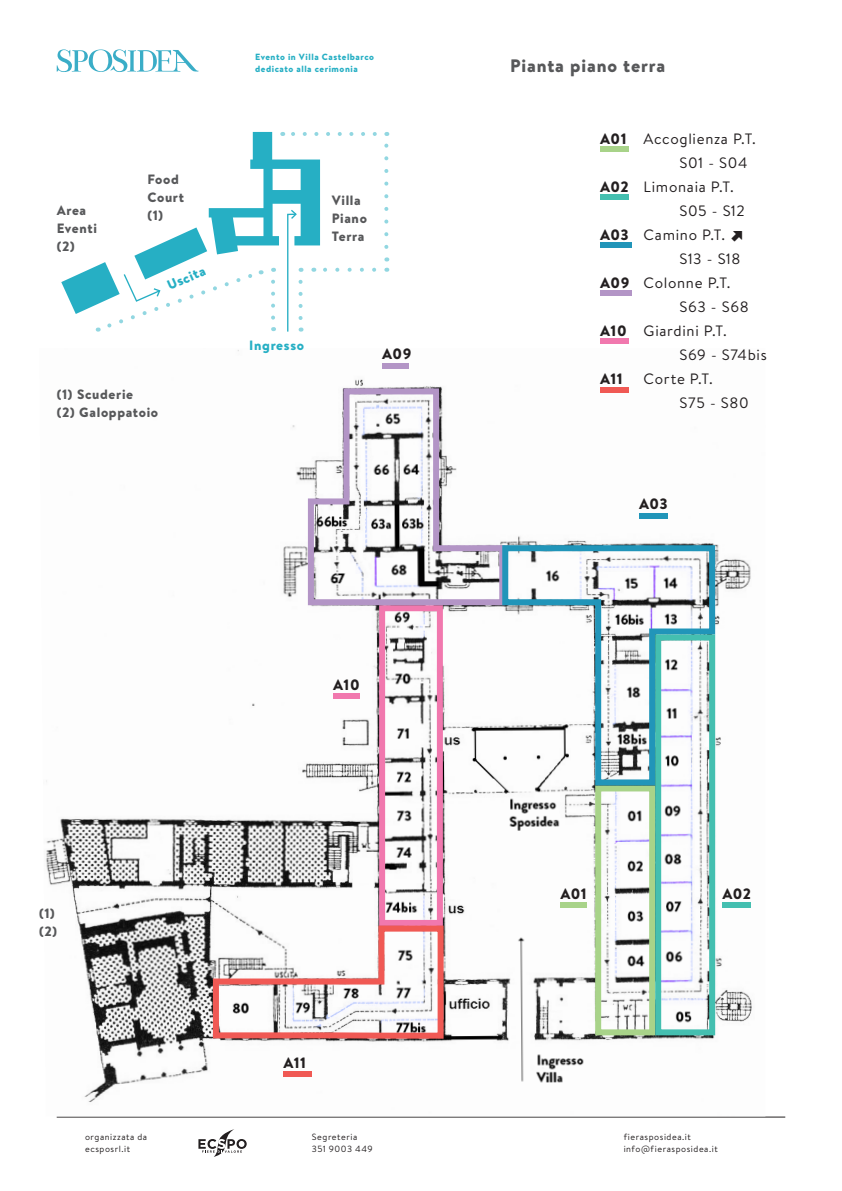
<style>
.page{position:relative;width:842px;height:1191px;background:#fff}
.page>*{position:absolute;margin:0;border:0;box-sizing:border-box;transform-origin:0 0}
.t1{font:900 18px "Brandon Text";letter-spacing:.05em;color:#57585a}
.t2{font:15px "Brandon Text";letter-spacing:.045em;color:#231f20}
.t3{font:900 15px "Brandon Text";letter-spacing:.02em;color:#231f20}
.t4{font:900 13.5px/18px "Brandon Text";letter-spacing:.05em;color:#57585a}
.t5{font:900 13.5px "Brandon Text";letter-spacing:.05em;color:#26afc4}
.t6{font:9px/12px "Brandon Text";letter-spacing:.06em;color:#231f20}
.t7{font:900 9px/12px "Brandon Text";letter-spacing:.06em;color:#26afc4}
</style>
<div class="page">
<svg style="left:57px;top:49px;width:141px;height:23px"></svg>
<svg style="left:198px;top:1129px;width:49px;height:27px"></svg>
<hr style="left:57px;top:1116px;width:728px;height:1px;background:#231f20">
<img style="left:46px;top:350px;width:706px;height:752px">
<div style="left:595px;top:785px;width:60px;height:250px;border:6px solid #a8d389"></div>
<div style="left:379px;top:605px;width:64px;height:321px;border:6px solid #f178ae"></div>
<svg style="left:210px;top:922px;width:237px;height:119px"></svg>
<svg style="left:305px;top:385px;width:203px;height:223px"></svg>
<svg style="left:499px;top:542px;width:219px;height:246px"></svg>
<div style="left:655px;top:634px;width:60px;height:401px;border:6px solid #44bfb0"></div>
<div style="left:560px;top:902px;width:27px;height:6px;background:#a8d389"></div>
<div style="left:600px;top:146px;width:29px;height:6px;background:#a8d389"></div>
<div style="left:600px;top:194px;width:29px;height:6px;background:#44bfb0"></div>
<div style="left:600px;top:242px;width:31px;height:6px;background:#2195b9"></div>
<div style="left:600px;top:290px;width:31px;height:6px;background:#b395c6"></div>
<div style="left:600px;top:338px;width:29px;height:6px;background:#f178ae"></div>
<div style="left:600px;top:387px;width:29px;height:6px;background:#f05954"></div>
<div style="left:723px;top:902px;width:28px;height:6px;background:#44bfb0"></div>
<div style="left:639px;top:513px;width:29px;height:6px;background:#2195b9"></div>
<div style="left:382px;top:363px;width:27px;height:6px;background:#b395c6"></div>
<div style="left:333px;top:693px;width:27px;height:6px;background:#f178ae"></div>
<svg style="left:61px;top:132px;width:259px;height:182px"></svg>
<svg style="left:286px;top:208px;width:17px;height:124px"></svg>
<svg style="left:313px;top:268px;width:61px;height:4px"></svg>
<svg style="left:271px;top:282px;width:4px;height:49px"></svg>
<svg style="left:384px;top:132px;width:4px;height:115px"></svg>
<svg style="left:282px;top:132px;width:93px;height:4px"></svg>
<div style="left:283px;top:1071px;width:29px;height:6px;background:#f05954"></div>
<svg style="left:98px;top:269px;width:164px;height:62px"></svg>
<p class="t4" style="left:57px;top:201px;width:31px">Area</p>
<p class="t4" style="left:57px;top:219px;width:42px">Eventi (2)</p>
<p class="t4" style="left:147px;top:170px;width:33px">Food</p>
<p class="t4" style="left:147px;top:188px;width:38px">Court</p>
<p class="t4" style="left:147px;top:206px;width:17px">(1)</p>
<p class="t5" style="left:164px;top:277px;width:42px;rotate:-24deg">Uscita</p>
<p class="t4" style="left:57px;top:385px;width:78px">(1) Scuderie</p>
<p class="t4" style="left:57px;top:403px;width:103px">(2) Galoppatoio</p>
<p class="t7" style="left:255px;top:51px;width:120px">Evento in Villa Castelbarco dedicato alla cerimonia</p>
<p class="t4" style="left:332px;top:191px;width:31px">Villa</p>
<p class="t4" style="left:332px;top:209px;width:37px">Piano</p>
<p class="t4" style="left:332px;top:227px;width:34px">Terra</p>
<p class="t5" style="left:249px;top:335px;width:56px">Ingresso</p>
<p class="t3" style="left:382px;top:343px;width:31px">A09</p>
<p class="t4" style="left:39px;top:904px;width:17px">(1)</p>
<p class="t4" style="left:39px;top:922px;width:19px">(2)</p>
<p class="t3" style="left:333px;top:673px;width:28px">A10</p>
<p class="t3" style="left:283px;top:1052px;width:24px">A11</p>
<p class="t1" style="left:510px;top:53px;width:157px">Pianta piano terra</p>
<p class="t3" style="left:600px;top:128px;width:28px">A01</p>
<p class="t3" style="left:600px;top:176px;width:30px">A02</p>
<p class="t3" style="left:600px;top:224px;width:30px">A03</p>
<p class="t3" style="left:600px;top:272px;width:31px">A09</p>
<p class="t3" style="left:600px;top:320px;width:28px">A10</p>
<p class="t3" style="left:600px;top:368px;width:24px">A11</p>
<p class="t2" style="left:643px;top:129px;width:114px">Accoglienza P.T.</p>
<p class="t2" style="left:679px;top:153px;width:69px">S01 - S04</p>
<p class="t2" style="left:643px;top:177px;width:92px">Limonaia P.T.</p>
<p class="t2" style="left:679px;top:201px;width:67px">S05 - S12</p>
<p class="t2" style="left:643px;top:225px;width:100px">Camino P.T. <sub>⬈</sub></p>
<p class="t2" style="left:679px;top:249px;width:63px">S13 - S18</p>
<p class="t2" style="left:643px;top:273px;width:89px">Colonne P.T.</p>
<p class="t2" style="left:679px;top:297px;width:71px">S63 - S68</p>
<p class="t2" style="left:643px;top:321px;width:85px">Giardini P.T.</p>
<p class="t2" style="left:679px;top:345px;width:89px">S69 - S74bis</p>
<p class="t2" style="left:643px;top:369px;width:71px">Corte P.T.</p>
<p class="t2" style="left:679px;top:393px;width:71px">S75 - S80</p>
<p class="t3" style="left:639px;top:493px;width:30px">A03</p>
<p class="t3" style="left:560px;top:883px;width:28px">A01</p>
<p class="t3" style="left:723px;top:883px;width:30px">A02</p>
<p class="t6" style="left:85px;top:1131px;width:64px">organizzata da ecsposrl.it</p>
<p class="t6" style="left:312px;top:1131px;width:62px">Segreteria<br>351 9003 449</p>
<p class="t6" style="left:624px;top:1131px;width:96px">fierasposidea.it info@fierasposidea.it</p>
</div>
